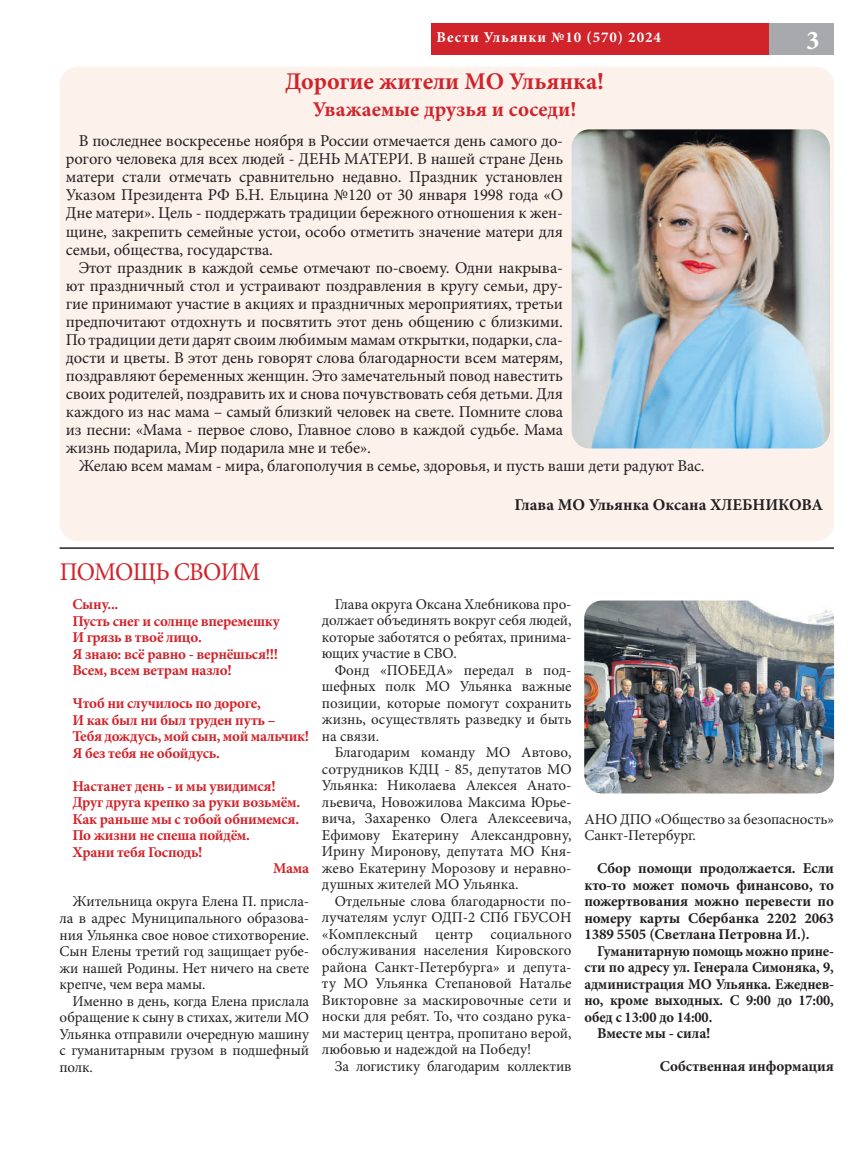
<style>
.page{position:relative;width:851px;height:1170px;background:#fff}
.page>*{position:absolute;margin:0;border:0;box-sizing:border-box;transform-origin:0 0}
.t1{font:700 27px "Minion Pro";color:#fff}
.t2{font:25.5px "Minion Pro";letter-spacing:-.03em;color:#d1232a;scale:.96 1}
.t3{font:700 24px "Minion Pro";color:#d1232a}
.t4{font:700 21px "Minion Pro";color:#d1232a}
.t5{font:16.5px/18px "Minion Pro";letter-spacing:-.01em;color:#231f20;text-align:justify}
.t6{font:700 16.5px "Minion Pro";color:#231f20}
.t7{font:15px/16.5px "Minion Pro";letter-spacing:-.005em;color:#231f20;text-align:justify}
.t8{font:700 15px/16.5px "Minion Pro";letter-spacing:-.02em;color:#d1232a}
.t9{font:700 15px/16.5px "Minion Pro";letter-spacing:-.01em;color:#231f20;text-align:justify}
.t10{font:700 15px "Minion Pro";letter-spacing:-.01em;color:#231f20;scale:.96 1}
.t11{font:700 15px "Minion Pro";letter-spacing:.06em;color:#fff}
</style>
<div class="page">
<hr style="left:60px;top:547px;width:773px;height:2px;background:#231f20">
<div style="left:431px;top:23px;width:339px;height:32px;background:#d1232a"></div>
<div style="left:769px;top:23px;width:64px;height:32px;background:#a8a9ad"></div>
<div style="left:60px;top:67px;width:773px;height:474px;background:#fdf1ec;border-radius:18px"></div>
<img style="left:571px;top:129px;width:258px;height:319px;border-radius:18px">
<img style="left:584px;top:600px;width:250px;height:193px;border-radius:18px">
<p class="t11" style="left:436px;top:31px;width:226px">Вести Ульянки №10 (570) 2024</p>
<h1 class="t1" style="left:806px;top:30px;width:15px">3</h1>
<h3 class="t3" style="left:285px;top:72px;width:320px">Дорогие жители МО Ульянка!</h3>
<h3 class="t4" style="left:313px;top:101px;width:265px">Уважаемые друзья и соседи!</h3>
<p class="t5" style="left:66px;top:132px;width:498px;text-indent:13px">В последнее воскресенье ноября в России отмечается день самого до&shy;рогого человека для всех людей - ДЕНЬ МАТЕРИ. В нашей стране День матери стали отмечать сравнительно недавно. Праздник установлен Указом Президента РФ Б.Н. Ельцина №120 от 30 января 1998 года «О Дне матери». Цель - поддержать традиции бережного отношения к жен&shy;щине, закрепить семейные устои, особо отметить значение матери для семьи, общества, государства.</p>
<p class="t5" style="left:66px;top:258px;width:498px;text-indent:13px">Этот праздник в каждой семье отмечают по-своему. Одни накрыва&shy;ют праздничный стол и устраивают поздравления в кругу семьи, дру&shy;гие принимают участие в акциях и праздничных мероприятиях, третьи предпочитают отдохнуть и посвятить этот день общению с близкими.<br>По традиции дети дарят своим любимым мамам открытки, подарки, сла&shy;дости и цветы. В этот день говорят слова благодарности всем матерям, поздравляют беременных женщин. Это замечательный повод навестить своих родителей, поздравить их и снова почувствовать себя детьми. Для каждого из нас мама – самый близкий человек на свете. Помните слова из песни: «Мама - первое слово, Главное слово в каждой судьбе. Мама жизнь подарила, Мир подарила мне и тебе».</p>
<p class="t5" style="left:79px;top:456px;width:627px">Желаю всем мамам - мира, благополучия в семье, здоровья, и пусть ваши дети радуют Вас.</p>
<p class="t6" style="left:514px;top:498px;width:310px">Глава МО Ульянка Оксана ХЛЕБНИКОВА</p>
<h2 class="t2" style="left:60px;top:556px;width:210px">ПОМОЩЬ СВОИМ</h2>
<p class="t8" style="left:72px;top:597px;width:209px">Сыну...<br>Пусть снег и солнце вперемешку<br>И грязь в твоё лицо.<br>Я знаю: всё равно - вернёшься!!!<br>Всем, всем ветрам назло!</p>
<p class="t8" style="left:72px;top:696px;width:238px">Чтоб ни случилось по дороге,<br>И как был ни был труден путь –<br>Тебя дождусь, мой сын, мой мальчик!<br>Я без тебя не обойдусь.</p>
<p class="t8" style="left:72px;top:779px;width:205px">Настанет день - и мы увидимся!</p>
<p class="t8" style="left:72px;top:795px;width:229px">Друг друга крепко за руки возьмём.</p>
<p class="t8" style="left:72px;top:812px;width:228px">Как раньше мы с тобой обнимемся.</p>
<p class="t8" style="left:72px;top:828px;width:179px">По жизни не спеша пойдём.</p>
<p class="t8" style="left:72px;top:845px;width:132px">Храни тебя Господь!</p>
<p class="t8" style="left:273px;top:861px;width:37px">Мама</p>
<p class="t7" style="left:60px;top:893px;width:251px;text-indent:13px">Жительница округа Елена П. присла&shy;ла в адрес Муниципального образова&shy;ния Ульянка свое новое стихотворение.<br>Сын Елены третий год защищает рубе&shy;жи нашей Родины. Нет ничего на свете крепче, чем вера мамы.</p>
<p class="t7" style="left:60px;top:992px;width:251px;text-indent:13px">Именно в день, когда Елена прислала обращение к сыну в стихах, жители МО Ульянка отправили очередную машину с гуман итарным грузом в подшефный полк.</p>
<p class="t7" style="left:322px;top:595px;width:251px;text-indent:13px">Глава округа Оксана Хлебникова про&shy;должает объединять вокруг себя людей, которые заботятся о ребятах, принима&shy;ющих участие в СВО.</p>
<p class="t7" style="left:322px;top:661px;width:251px;text-indent:13px">Фонд «ПОБЕДА» передал в под&shy;шефных полк МО Ульянка важные позиции, которые помогут сохранить жизнь, осуществлять разведку и быть на связи.</p>
<p class="t7" style="left:322px;top:743px;width:251px;text-indent:13px">Благодарим команду МО Автово, сотрудников КДЦ - 85, депутатов МО Ульянка: Николаева Алексея Анато&shy;льевича, Новожилова Максима Юрье&shy;вича, Захаренко Олега Алексеевича, Ефимову Екатерину Александровну, Ирину Миронову, депутата МО Кня&shy;жево Екатерину Морозову и неравно&shy;душных жителей МО Ульянка.</p>
<p class="t7" style="left:322px;top:892px;width:251px;text-indent:13px">Отдельные слова благодарности по&shy;лучателям услуг ОДП-2 СПб ГБУСОН «Комплексный центр социального обслуживания населения Кировского района Санкт-Петербурга» и депута&shy;ту МО Ульянка Степановой Наталье Викторовне за маскировочные сети и носки для ребят. То, что создано рука&shy;ми мастериц центра, пропитано верой, любовью и надеждой на Победу!</p>
<p class="t7" style="left:334px;top:1057px;width:238px">За логистику благодарим коллектив</p>
<p class="t7" style="left:584px;top:810px;width:251px">АНО ДПО «Общество за безопасность»<br>Санкт-Петербург.</p>
<p class="t9" style="left:584px;top:861px;width:251px;text-indent:13px">Сбор помощи продолжается. Если кто-то может помочь финансово, то пожертвования можно перевести по номеру карты Сбербанка 2202 2063<br>1389 5505 (Светлана Петровна И.).</p>
<p class="t10" style="left:597px;top:944px;width:248px">Гуманитарную помощь можно прине-</p>
<p class="t10" style="left:584px;top:961px;width:261px">сти по адресу ул. Генерала Симоняка, 9,</p>
<p class="t10" style="left:584px;top:977px;width:261px">администрация МО Ульянка. Ежеднев-</p>
<p class="t10" style="left:584px;top:994px;width:261px">но, кроме выходных. С 9:00 до 17:00,</p>
<p class="t10" style="left:584px;top:1010px;width:135px">обед с 13:00 до 14:00.</p>
<p class="t9" style="left:597px;top:1026px;width:115px">Вместе мы - сила!</p>
<p class="t9" style="left:659px;top:1059px;width:176px">Собственная информация</p>
</div>
